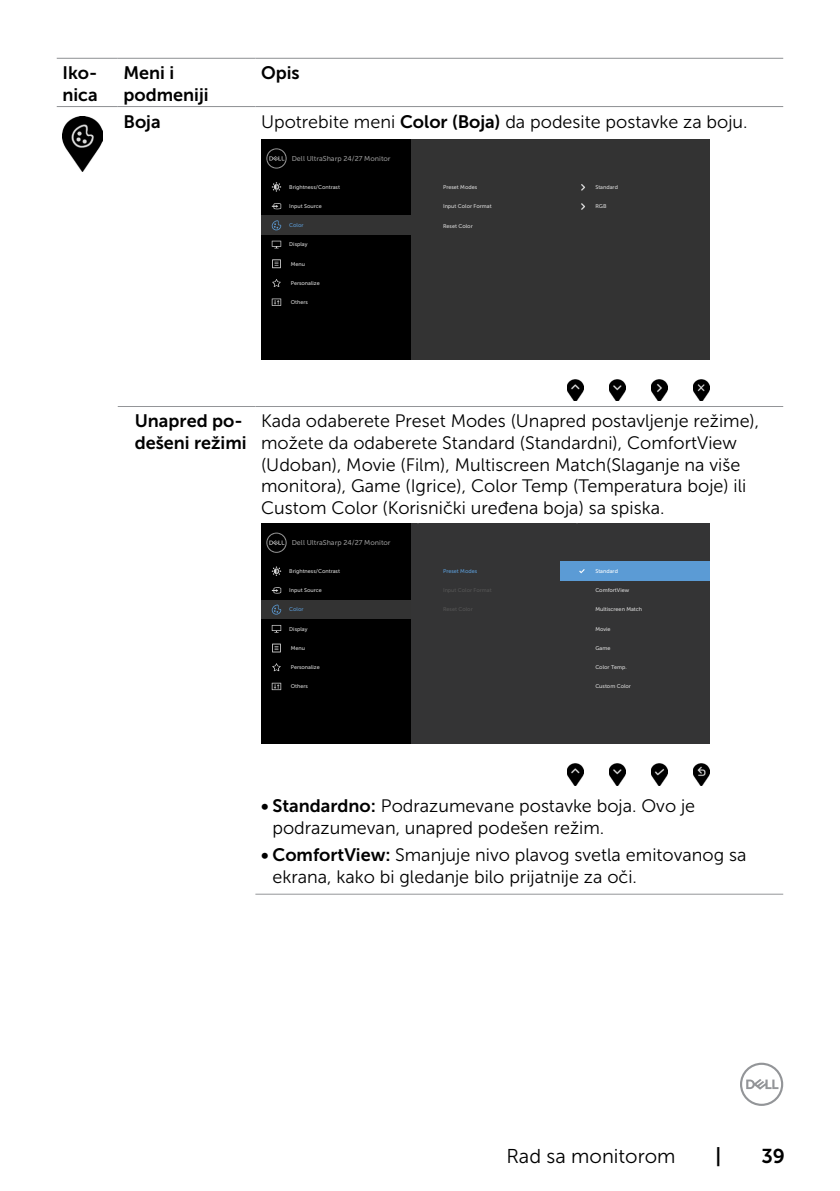
<style>
.page{position:relative;width:840px;height:1191px;background:#fff}
.page>*{position:absolute;margin:0;border:0;box-sizing:border-box;transform-origin:0 0}
.t1{font:20px "Museo Sans For Dell 300";color:#000}
.t2{font:20px "Museo Sans For Dell 700";color:#000}
.Table_Paragraph{font:18px/21.6px "Museo Sans For Dell 300";color:#000}
.Table_Head{font:18px/21.6px "Museo Sans For Dell 700";color:#000}
.Table_Paragraph-Inde{font:18px/21.6px "Museo Sans For Dell 700";color:#000}
.Table_Paragraph-2{font:18px "Museo Sans For Dell 700";color:#000}
.t3{font:7px "Museo Sans For Dell 500";color:#939393}
.t4{font:5.4px "Museo Sans For Dell 500";color:#d9d9d9}
.t5{font:5.4px "Museo Sans For Dell 500";color:#5b9bd5}
.t6{font:5.4px "Museo Sans For Dell 500";color:#fff}
.s1{font-family:"Museo Sans For Dell 700"}
</style>
<div class="page">
<svg style="left:740px;top:1062px;width:42px;height:44px"></svg>
<hr style="left:57px;top:106px;width:61px;height:1px;background:#939598">
<hr style="left:118px;top:106px;width:137px;height:1px;background:#939598">
<hr style="left:255px;top:106px;width:527px;height:1px;background:#939598">
<hr style="left:118px;top:406px;width:137px;height:1px;background:#939598">
<hr style="left:255px;top:406px;width:527px;height:1px;background:#939598">
<hr style="left:255px;top:894px;width:527px;height:1px;background:#939598">
<hr style="left:57px;top:58px;width:61px;height:1px;background:#939598">
<hr style="left:118px;top:58px;width:137px;height:1px;background:#939598">
<hr style="left:255px;top:58px;width:527px;height:1px;background:#939598">
<img style="left:62px;top:117px;width:40px;height:55px">
<div style="left:261px;top:139px;width:448px;height:221px;background:#333"></div>
<div style="left:261px;top:139px;width:149px;height:38px;background:#000"></div>
<svg style="left:266px;top:148px;width:20px;height:21px"></svg>
<div style="left:261px;top:196px;width:149px;height:20px;background:#000"></div>
<div style="left:261px;top:235px;width:149px;height:19px;background:#000"></div>
<div style="left:261px;top:254px;width:149px;height:19px;background:#000"></div>
<div style="left:261px;top:273px;width:149px;height:19px;background:#000"></div>
<div style="left:261px;top:292px;width:149px;height:20px;background:#000"></div>
<div style="left:261px;top:312px;width:149px;height:19px;background:#000"></div>
<div style="left:261px;top:331px;width:149px;height:19px;background:#000"></div>
<div style="left:261px;top:350px;width:149px;height:10px;background:#000"></div>
<div style="left:261px;top:177px;width:149px;height:19px;background:#000"></div>
<svg style="left:581px;top:184px;width:3px;height:7px"></svg>
<svg style="left:581px;top:203px;width:3px;height:7px"></svg>
<img style="left:567px;top:379px;width:16px;height:22px">
<img style="left:609px;top:379px;width:16px;height:22px">
<img style="left:651px;top:379px;width:16px;height:22px">
<img style="left:693px;top:379px;width:16px;height:22px">
<svg style="left:271px;top:203px;width:10px;height:6px"></svg>
<svg style="left:271px;top:241px;width:10px;height:7px"></svg>
<svg style="left:272px;top:259px;width:9px;height:9px"></svg>
<svg style="left:272px;top:279px;width:9px;height:8px"></svg>
<svg style="left:271px;top:298px;width:10px;height:8px"></svg>
<svg style="left:271px;top:182px;width:10px;height:10px"></svg>
<svg style="left:271px;top:220px;width:10px;height:11px"></svg>
<div style="left:261px;top:523px;width:448px;height:221px;background:#343435"></div>
<div style="left:261px;top:523px;width:149px;height:38px;background:#000"></div>
<svg style="left:266px;top:532px;width:20px;height:21px"></svg>
<div style="left:261px;top:581px;width:149px;height:19px;background:#000"></div>
<div style="left:261px;top:619px;width:149px;height:19px;background:#000"></div>
<div style="left:261px;top:638px;width:149px;height:19px;background:#000"></div>
<div style="left:261px;top:657px;width:149px;height:20px;background:#000"></div>
<div style="left:261px;top:677px;width:149px;height:19px;background:#000"></div>
<div style="left:261px;top:696px;width:149px;height:19px;background:#000"></div>
<div style="left:261px;top:715px;width:149px;height:19px;background:#000"></div>
<div style="left:261px;top:734px;width:149px;height:10px;background:#000"></div>
<div style="left:261px;top:561px;width:149px;height:20px;background:#000"></div>
<div style="left:559px;top:561px;width:150px;height:20px;background:#5b9bd5"></div>
<svg style="left:579px;top:569px;width:5px;height:4px"></svg>
<svg style="left:271px;top:604px;width:10px;height:11px"></svg>
<svg style="left:271px;top:587px;width:10px;height:6px"></svg>
<svg style="left:271px;top:625px;width:10px;height:7px"></svg>
<svg style="left:272px;top:643px;width:9px;height:9px"></svg>
<svg style="left:272px;top:663px;width:9px;height:8px"></svg>
<svg style="left:271px;top:683px;width:10px;height:7px"></svg>
<svg style="left:271px;top:566px;width:10px;height:10px"></svg>
<img style="left:567px;top:763px;width:16px;height:22px">
<img style="left:609px;top:763px;width:16px;height:22px">
<img style="left:651px;top:763px;width:16px;height:22px">
<img style="left:693px;top:763px;width:16px;height:22px">
<p class="Table_Head" style="left:62px;top:62px;width:37px">Iko&shy;nica</p>
<p class="Table_Head" style="left:123px;top:62px;width:87px">Meni i podmeniji</p>
<p class="Table_Head" style="left:261px;top:62px;width:40px">Opis</p>
<p class="Table_Paragraph-2" style="left:123px;top:112px;width:39px">Boja</p>
<p class="Table_Paragraph" style="left:261px;top:112px;width:488px">Upotrebite meni <span class="s1">Color (Boja)</span> da podesite postavke za boju.</p>
<p class="t3" style="left:292px;top:154px;width:100px">Dell UltraSharp 24/27 Monitor</p>
<p class="t4" style="left:289px;top:184px;width:52px">Brightness/Contrast</p>
<p class="t5" style="left:289px;top:222px;width:16px">Color</p>
<p class="t4" style="left:289px;top:241px;width:20px">Display</p>
<p class="t4" style="left:595px;top:184px;width:24px">Standard</p>
<p class="t4" style="left:595px;top:203px;width:13px">RGB</p>
<p class="t4" style="left:443px;top:184px;width:36px">Preset Modes</p>
<p class="t4" style="left:443px;top:223px;width:31px">Reset Color</p>
<p class="t4" style="left:289px;top:203px;width:34px">Input Source</p>
<p class="t4" style="left:443px;top:203px;width:50px">Input Color Format</p>
<p class="t4" style="left:290px;top:261px;width:16px">Menu</p>
<p class="t4" style="left:290px;top:280px;width:31px">Personalize</p>
<p class="t4" style="left:290px;top:299px;width:19px">Others</p>
<p class="Table_Paragraph-Inde" style="left:135px;top:410px;width:113px">Unapred po&shy;dešeni režimi</p>
<p class="Table_Paragraph" style="left:261px;top:410px;width:499px">Kada odaberete Preset Modes (Unapred postavljenje režime), možete da odaberete Standard (Standardni), ComfortView (Udoban), Movie (Film), Multiscreen Match(Slaganje na više monitora), Game (Igrice), Color Temp (Temperatura boje) ili Custom Color (Korisnički uređena boja) sa spiska.</p>
<p class="t3" style="left:292px;top:539px;width:100px">Dell UltraSharp 24/27 Monitor</p>
<p class="t4" style="left:289px;top:568px;width:52px">Brightness/Contrast</p>
<p class="t5" style="left:289px;top:606px;width:16px">Color</p>
<p class="t4" style="left:289px;top:625px;width:20px">Display</p>
<p class="t6" style="left:595px;top:568px;width:24px">Standard</p>
<p class="t5" style="left:443px;top:568px;width:36px">Preset Modes</p>
<p class="t4" style="left:289px;top:587px;width:34px">Input Source</p>
<p class="t4" style="left:595px;top:587px;width:35px">ComfortView</p>
<p class="t4" style="left:595px;top:606px;width:48px">Multiscreen Match</p>
<p class="t4" style="left:595px;top:626px;width:17px">Movie</p>
<p class="t4" style="left:595px;top:645px;width:17px">Game</p>
<p class="t4" style="left:595px;top:664px;width:33px">Color Temp.</p>
<p class="t4" style="left:595px;top:683px;width:37px">Custom Color</p>
<p class="t4" style="left:290px;top:645px;width:16px">Menu</p>
<p class="t4" style="left:290px;top:664px;width:31px">Personalize</p>
<p class="t4" style="left:290px;top:683px;width:19px">Others</p>
<p class="Table_Paragraph" style="left:272px;top:795px;width:424px;text-indent:-11px"><span class="s1">• Standardno:</span> Podrazumevane postavke boja. Ovo je podrazumevan, unapred podešen režim.</p>
<p class="Table_Paragraph" style="left:272px;top:844px;width:475px;text-indent:-11px"><span class="s1">• ComfortView:</span> Smanjuje nivo plavog svetla emitovanog sa ekrana, kako bi gledanje bilo prijatnije za oči.</p>
<p class="t1" style="left:506px;top:1145px;width:170px">Rad sa monitorom</p>
<p class="t2" style="left:715px;top:1144px;width:7px">|</p>
<p class="t2" style="left:761px;top:1144px;width:25px">39</p>
</div>
